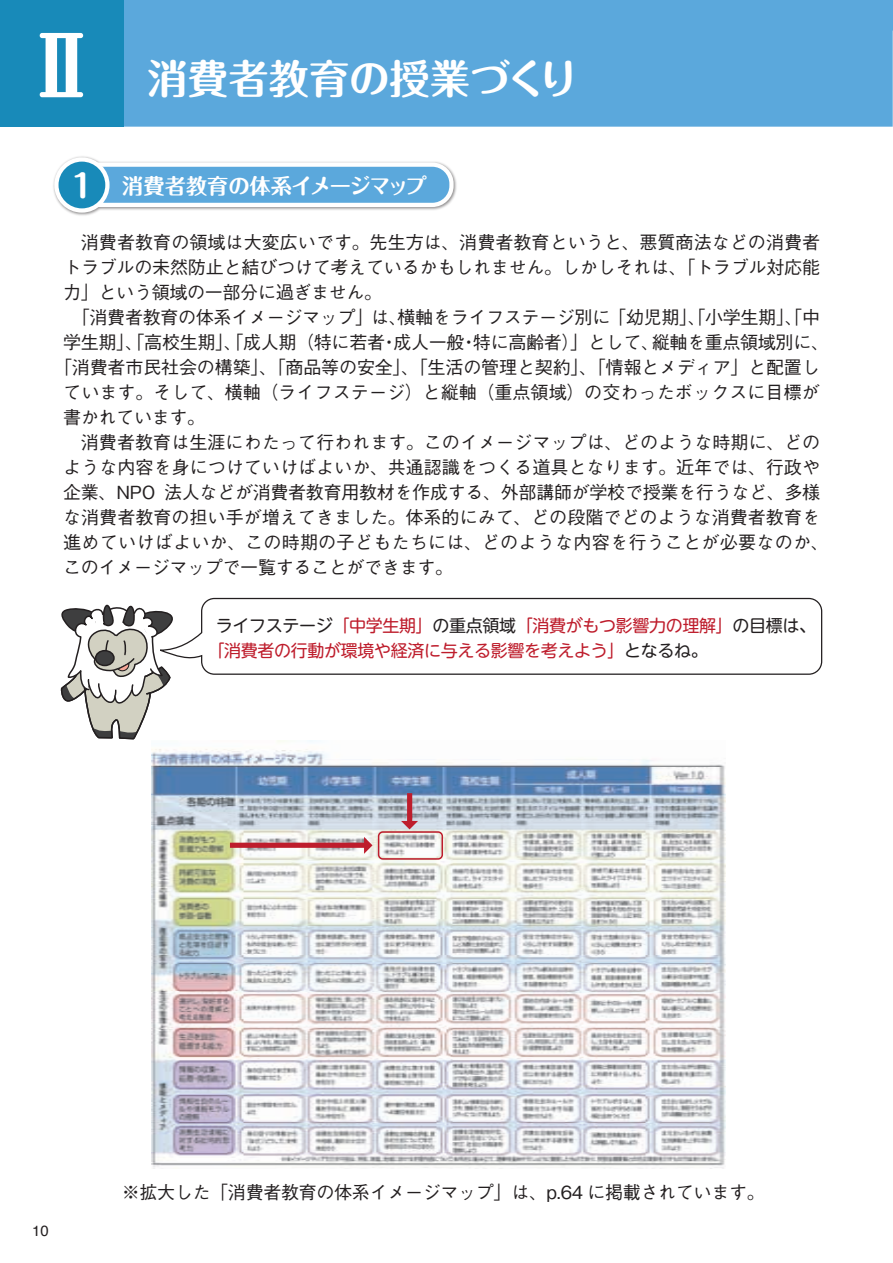
<style>
.page{position:relative;width:893px;height:1263px;background:#fff}
.page>*{position:absolute;margin:0;border:0;box-sizing:border-box;transform-origin:0 0}
.t1{font:700 40.35px "Maru Fo Pro";color:#fff}
.t2{font:700 21.3px "Maru Fo Pro";letter-spacing:-.02em;color:#fff}
.t3{font:500 18px "Gothic BBB Pr 6";letter-spacing:-.01em;color:#231f20}
.t4{font:500 18px "Gothic BBB Pr 6";letter-spacing:.015em;color:#231f20}
.t5{font:16.95px/25px "UD Shin M Go Pro";letter-spacing:-.02em;color:#be1d2c}
.t6{font:14.85px "Helvetica";color:#231f20}
.s1{font-size:80.85px}
.s2{font-size:31.95px}
.s3{color:#231f20}
</style>
<div class="page">
<div style="left:123px;top:0;width:770px;height:127px;background:#5ba8dc"></div>
<div style="left:0;top:0;width:123px;height:127px;background:#188ab9"></div>
<img style="left:53px;top:156px;width:404px;height:60px">
<div style="left:55px;top:162px;width:399px;height:45px;border:9px solid #fff;border-radius:17px"></div>
<div style="left:60px;top:167px;width:389px;height:36px;background:#5ba8dc;border-radius:17px"></div>
<div style="left:54px;top:157px;width:56px;height:56px;border:9px solid #fff;border-radius:50%"></div>
<div style="left:59px;top:162px;width:46px;height:46px;background:#188ab9;border-radius:50%"></div>
<svg style="left:60px;top:604px;width:111px;height:136px"></svg>
<svg style="left:153px;top:597px;width:670px;height:78px"></svg>
<img style="left:151px;top:740px;width:575px;height:429px">
<svg style="left:401px;top:793px;width:17px;height:36px"></svg>
<svg style="left:230px;top:837px;width:142px;height:17px"></svg>
<div style="left:378px;top:831px;width:65px;height:29px;border:2px solid #be1d2c;border-radius:4px"></div>
<h1 class="t1" style="left:24px;top:47px;width:556px"><span class="s1">Ⅱ</span> 消費者教育の授業づくり</h1>
<p class="t2" style="left:66px;top:169px;width:362px"><span class="s2">１</span> 消費者教育の体系イメージマップ</p>
<p class="t3" style="left:63px;top:228px;width:759px">　消費者教育の領域は大変広いです。先生方は、消費者教育というと、悪質商法などの消費者</p>
<p class="t3" style="left:63px;top:253px;width:758px">トラブルの未然防止と結びつけて考えているかもしれません。しかしそれは、「トラブル対応能</p>
<p class="t3" style="left:63px;top:278px;width:321px">力」という領域の一部分に過ぎません。</p>
<p class="t3" style="left:63px;top:303px;width:758px">　「消費者教育の体系イメージマップ」は、横軸をライフステージ別に「幼児期」、「小学生期」、「中</p>
<p class="t3" style="left:63px;top:328px;width:767px">学生期」、「高校生期」、「成人期（特に若者・成人一般・特に高齢者）」として、縦軸を重点領域別に、</p>
<p class="t3" style="left:54px;top:353px;width:767px">「消費者市民社会の構築」、「商品等の安全」、「生活の管理と契約」、「情報とメディア」と配置し</p>
<p class="t3" style="left:63px;top:378px;width:758px">ています。そして、横軸（ライフステージ）と縦軸（重点領域）の交わったボックスに目標が</p>
<p class="t3" style="left:63px;top:402px;width:144px">書かれています。</p>
<p class="t3" style="left:63px;top:427px;width:759px">　消費者教育は生涯にわたって行われます。このイメージマップは、どのような時期に、どの</p>
<p class="t3" style="left:63px;top:452px;width:758px">ような内容を身につけていけばよいか、共通認識をつくる道具となります。近年では、行政や</p>
<p class="t3" style="left:63px;top:477px;width:759px">企業、NPO 法人などが消費者教育用教材を作成する、外部講師が学校で授業を行うなど、多様</p>
<p class="t3" style="left:63px;top:502px;width:758px">な消費者教育の担い手が増えてきました。体系的にみて、どの段階でどのような消費者教育を</p>
<p class="t4" style="left:63px;top:527px;width:767px">進めていけばよいか、この時期の子どもたちには、どのような内容を行うことが必要なのか、</p>
<p class="t3" style="left:63px;top:552px;width:391px">このイメージマップで一覧することができます。</p>
<p class="t5" style="left:207px;top:612px;width:610px;text-indent:9px"><span class="s3">ライフステージ</span>「中学生期」<span class="s3">の重点領域</span>「消費がもつ影響力の理解」<span class="s3">の目標は、</span>「消費者の行動が環境や経済に与える影響を考えよう」<span class="s3">となるね。</span></p>
<p class="t6" style="left:32px;top:1219px;width:18px">10</p>
<p class="t3" style="left:122px;top:1177px;width:645px">※拡大した「消費者教育の体系イメージマップ」は、p.64 に掲載されています。</p>
</div>
